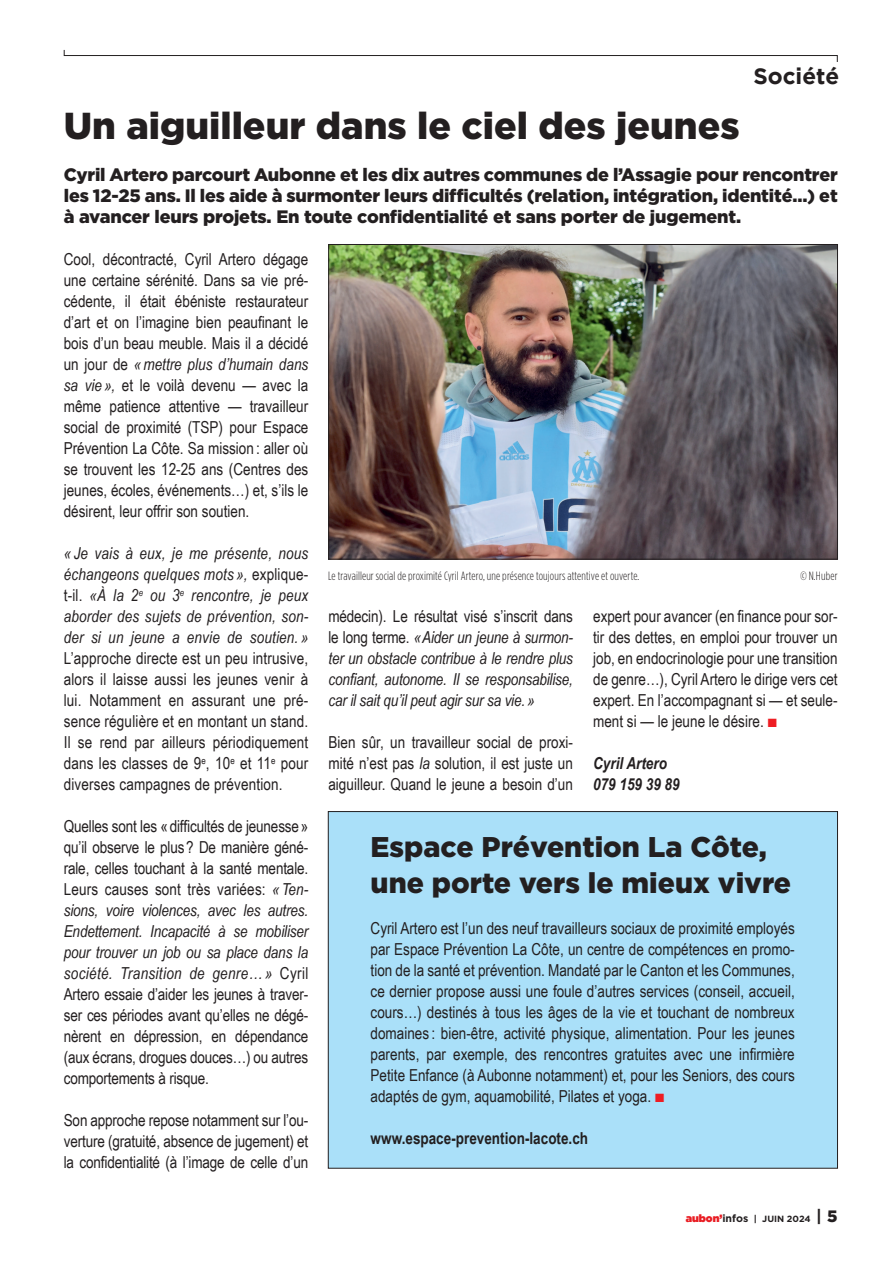
<style>
.page{position:relative;width:893px;height:1263px;background:#fff}
.page>*{position:absolute;margin:0;border:0;box-sizing:border-box;transform-origin:0 0}
.t1{font:900 37.5px "Gotham";color:#231f20}
.t2{font:900 28.5px/36px "Gotham";color:#231f20}
.t3{font:700 22.5px "Gotham";color:#231f20}
.t4{font:900 18px/21px "Gotham";letter-spacing:-.01em;color:#231f20;text-align:justify}
.t5{font:16.5px/21px "Arial Narrow";color:#231f20;text-align:justify}
.t6{font:italic 16.5px/21px "Arial Narrow";color:#231f20;text-align:justify}
.t7{font:700 16.5px "Arial Narrow";color:#231f20}
.t8{font:italic 700 16.5px/21px "Arial Narrow";color:#231f20}
.t9{font:300 12px "Gotham Condensed";letter-spacing:.01em;color:#231f20}
.t10{font:700 9px "Gotham";color:#231f20}
.s1{font-style:italic}
.s2{font-style:normal}
.s3{color:#ee1d23}
.s4{font-family:"Gotham Ultra";font-weight:400;font-size:10.5px;color:#e91d23}
.s5{font-size:10.5px}
.s6{font-size:16.5px}
.s7{font-weight:900;font-size:16.5px}
</style>
<div class="page">
<svg style="left:63px;top:50px;width:775px;height:12px"></svg>
<img style="left:330px;top:246px;width:506px;height:311px">
<div style="left:328px;top:244px;width:510px;height:315px;border:1px solid #231f20"></div>
<div style="left:328px;top:811px;width:509px;height:357px;background:#aae0f9"></div>
<h3 class="t3" style="left:753px;top:64px;width:87px">Société</h3>
<h1 class="t1" style="left:64px;top:104px;width:677px">Un aiguilleur dans le ciel des jeunes</h1>
<p class="t4" style="left:64px;top:164px;width:775px">Cyril Artero parcourt Aubonne et les dix autres communes de l’Assagie pour rencontrer les 12-25 ans. Il les aide à surmonter leurs difficultés (relation, intégration, identité…) et à avancer leurs projets. En toute confidentialité et sans porter de jugement.</p>
<p class="t5" style="left:64px;top:248px;width:246px">Cool, décontracté, Cyril Artero dégage une certaine sérénité. Dans sa vie pré&shy;cédente, il était ébéniste restaurateur d’art et on l’imagine bien peaufinant le bois d’un beau meuble. Mais il a décidé un jour de <span class="s1">«mettre plus d’humain dans sa vie »,</span> et le voilà devenu — avec la même patience attentive — travailleur social de proximité (TSP) pour Espace Prévention La Côte. Sa mission : aller où se trouvent les 12-25 ans (Centres des jeunes, écoles, événements…) et, s’ils le désirent, leur offrir son soutien.</p>
<p class="t6" style="left:64px;top:543px;width:246px">« Je vais à eux, je me présente, nous échangeons quelques mots », <span class="s2">explique&shy;t-il.</span> «À la 2<sup>e</sup> ou 3<sup>e</sup> rencontre, je peux aborder des sujets de prévention, son&shy;der si un jeune a envie de soutien. »</p>
<p class="t5" style="left:64px;top:647px;width:246px">L’approche directe est un peu intrusive, alors il laisse aussi les jeunes venir à lui. Notamment en assurant une pré&shy;sence régulière et en montant un stand.<br>Il se rend par ailleurs périodiquement dans les classes de 9<sup>e</sup>, 10<sup>e</sup> et 11<sup>e</sup> pour diverses campagnes de prévention.</p>
<p class="t5" style="left:64px;top:815px;width:246px">Quelles sont les «difficultés de jeunesse» qu’il observe le plus? De manière géné&shy;rale, celles touchant à la santé mentale.<br>Leurs causes sont très variées: <span class="s1">« Ten&shy;sions, voire violences, avec les autres.<br>Endettement. Incapacité à se mobiliser pour trouver un job ou sa place dans la société. Transition de genre… »</span> Cyril Artero essaie d’aider les jeunes à traver&shy;ser ces périodes avant qu’elles ne dégé&shy;nèrent en dépression, en dépendance (aux écrans, drogues douces…) ou autres comportements à risque.</p>
<p class="t5" style="left:64px;top:1109px;width:246px">Son approche repose notamment sur l’ou&shy;verture (gratuité, absence de jugement) et la confidentialité (à l’image de celle d’un</p>
<p class="t9" style="left:328px;top:570px;width:313px">Le travailleur social de proximité Cyril Artero, une présence toujours attentive et ouverte.</p>
<p class="t9" style="left:800px;top:570px;width:39px">© N.Huber</p>
<p class="t6" style="left:328px;top:606px;width:246px"><span class="s2">médecin). Le résultat visé s’inscrit dans le long terme.</span> «Aider un jeune à surmon&shy;ter un obstacle contribue à le rendre plus confiant, autonome. Il se responsabilise, car il sait qu’il peut agir sur sa vie.»</p>
<p class="t5" style="left:328px;top:731px;width:246px">Bien sûr, un travailleur social de proxi&shy;mité n’est pas <span class="s1">la</span> solution, il est juste un aiguilleur. Quand le jeune a besoin d’un</p>
<p class="t5" style="left:593px;top:605px;width:246px">expert pour avancer (en finance pour sor&shy;tir des dettes, en emploi pour trouver un job, en endocrinologie pour une transition de genre…), Cyril Artero le dirige vers cet expert. En l’accompagnant si — et seule&shy;ment si — le jeune le désire. <span class="s3">■</span></p>
<p class="t8" style="left:593px;top:752px;width:88px">Cyril Artero<br>079 159 39 89</p>
<h2 class="t2" style="left:371px;top:828px;width:422px">Espace Prévention La Côte, une porte vers le mieux vivre</h2>
<p class="t5" style="left:371px;top:917px;width:426px">Cyril Artero est l’un des neuf travailleurs sociaux de proximité employés par Espace Prévention La Côte, un centre de compétences en promo&shy;tion de la santé et prévention. Mandaté par le Canton et les Communes, ce dernier propose aussi une foule d’autres services (conseil, accueil, cours…) destinés à tous les âges de la vie et touchant de nombreux domaines : bien-être, activité physique, alimentation. Pour les jeunes parents, par exemple, des rencontres gratuites avec une infirmière Petite Enfance (à Aubonne notamment) et, pour les Seniors, des cours adaptés de gym, aquamobilité, Pilates et yoga. <span class="s3">■</span></p>
<p class="t7" style="left:371px;top:1125px;width:219px">www.espace-prevention-lacote.ch</p>
<p class="t10" style="left:686px;top:1214px;width:154px"><span class="s4">aubon’</span><span class="s5">infos</span> | JUIN 2024 <span class="s6">|</span> <span class="s7">5</span></p>
</div>
